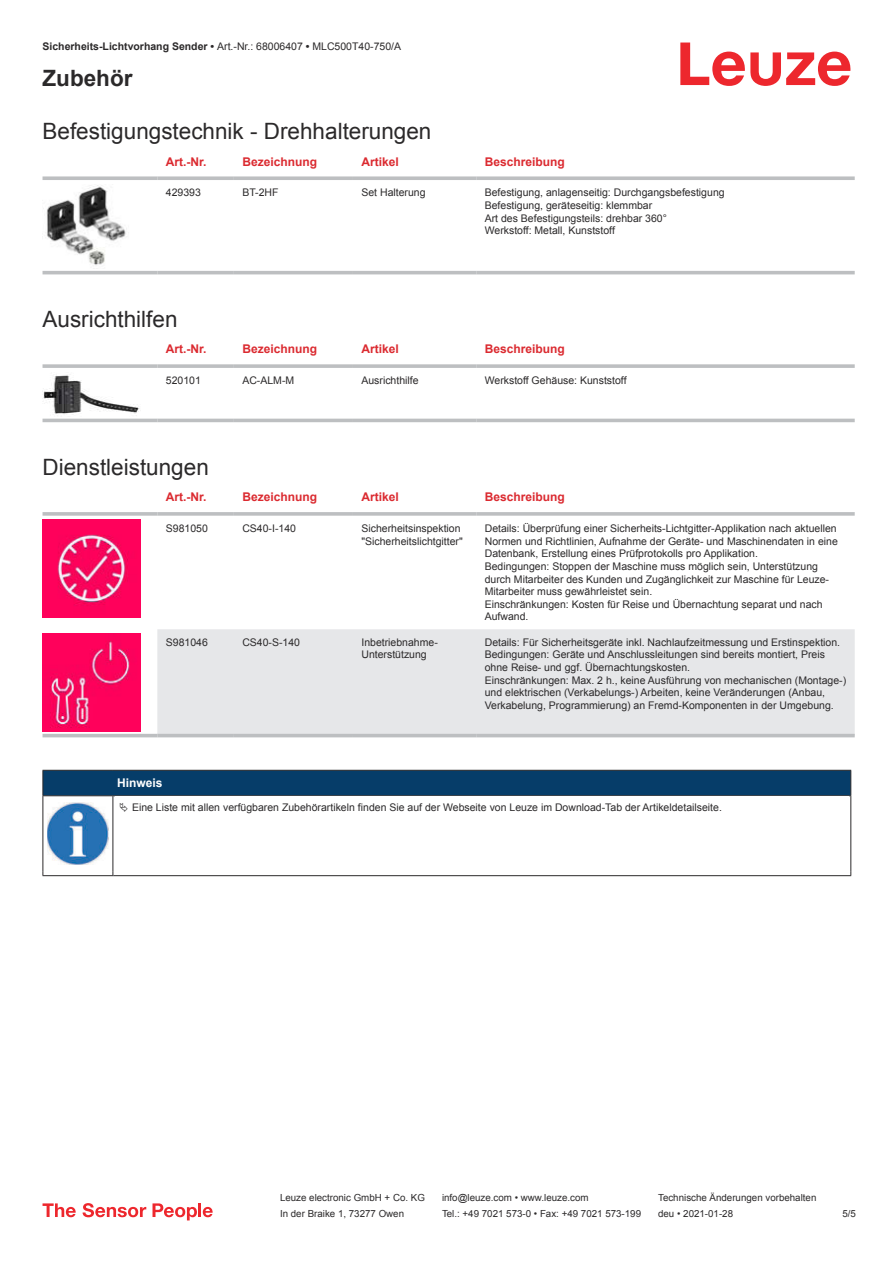
<style>
.page{position:relative;width:893px;height:1263px;background:#fff}
.page>*{position:absolute;margin:0;border:0;box-sizing:border-box;transform-origin:0 0}
.t1{font:22.5px "Arial";color:#2b292a}
.t2{font:700 22.5px "Arial";color:#2b292a}
.t3{font:700 12px "Arial";color:#db2a30}
.t4{font:700 12px "Arial";color:#fff}
.t5{font:10.5px/12.6px "Arial";color:#2b292a}
.t6{font:700 10.5px "Arial";color:#2b292a}
.t7{font:9.75px "Arial";color:#2b292a}
.s1{font-weight:400}
</style>
<div class="page">
<svg style="left:680px;top:43px;width:170px;height:43px"></svg>
<svg style="left:43px;top:268px;width:812px;height:7px"></svg>
<svg style="left:43px;top:176px;width:114px;height:4px"></svg>
<svg style="left:157px;top:176px;width:77px;height:4px"></svg>
<svg style="left:234px;top:176px;width:119px;height:4px"></svg>
<svg style="left:353px;top:176px;width:123px;height:4px"></svg>
<svg style="left:476px;top:176px;width:379px;height:4px;background:#c4c6c8"></svg>
<hr style="left:43px;top:271px;width:114px;height:3px;background:#bdbfc1">
<hr style="left:157px;top:271px;width:77px;height:3px;background:#bdbfc1">
<hr style="left:234px;top:271px;width:119px;height:3px;background:#bdbfc1">
<hr style="left:353px;top:271px;width:123px;height:3px;background:#bdbfc1">
<hr style="left:476px;top:271px;width:379px;height:3px;background:#bdbfc1">
<img style="left:43px;top:185px;width:84px;height:80px">
<div style="left:43px;top:418px;width:812px;height:5px;background:#eeefef"></div>
<svg style="left:43px;top:364px;width:114px;height:4px"></svg>
<svg style="left:157px;top:364px;width:77px;height:4px"></svg>
<svg style="left:234px;top:364px;width:119px;height:4px"></svg>
<svg style="left:353px;top:364px;width:123px;height:4px"></svg>
<svg style="left:476px;top:364px;width:379px;height:4px;background:#c3c5c7"></svg>
<hr style="left:43px;top:419px;width:114px;height:3px;background:#bdbfc1">
<hr style="left:157px;top:419px;width:77px;height:3px;background:#bdbfc1">
<hr style="left:234px;top:419px;width:119px;height:3px;background:#bdbfc1">
<hr style="left:353px;top:419px;width:123px;height:3px;background:#bdbfc1">
<hr style="left:476px;top:419px;width:379px;height:3px;background:#bdbfc1">
<img style="left:43px;top:375px;width:97px;height:40px">
<svg style="left:43px;top:519px;width:812px;height:219px"></svg>
<div style="left:157px;top:629px;width:698px;height:105px;background:#e6e7e9"></div>
<svg style="left:43px;top:512px;width:114px;height:4px"></svg>
<svg style="left:157px;top:512px;width:77px;height:4px"></svg>
<svg style="left:234px;top:512px;width:119px;height:4px"></svg>
<svg style="left:353px;top:512px;width:123px;height:4px"></svg>
<svg style="left:476px;top:512px;width:379px;height:4px;background:#c3c5c7"></svg>
<hr style="left:43px;top:734px;width:114px;height:3px;background:#bdbfc1">
<hr style="left:157px;top:734px;width:77px;height:3px;background:#bdbfc1">
<hr style="left:234px;top:734px;width:119px;height:3px;background:#bdbfc1">
<hr style="left:353px;top:734px;width:123px;height:3px;background:#bdbfc1">
<hr style="left:476px;top:734px;width:379px;height:3px;background:#bdbfc1">
<img style="left:43px;top:520px;width:97px;height:98px">
<img style="left:43px;top:633px;width:97px;height:98px">
<div style="left:43px;top:770px;width:808px;height:26px;background:#063d69"></div>
<hr style="left:113px;top:795px;width:738px;height:1px;background:#2b292a">
<hr style="left:43px;top:796px;width:1px;height:75px;background:#2b292a">
<hr style="left:113px;top:796px;width:1px;height:75px;background:#2b292a">
<hr style="left:850px;top:796px;width:1px;height:75px;background:#2b292a">
<hr style="left:43px;top:875px;width:70px;height:1px;background:#2b292a">
<hr style="left:113px;top:875px;width:738px;height:1px;background:#2b292a">
<img style="left:47px;top:802px;width:61px;height:63px">
<svg style="left:43px;top:1203px;width:33px;height:14px"></svg>
<svg style="left:83px;top:1203px;width:63px;height:14px"></svg>
<svg style="left:153px;top:1203px;width:44px;height:17px"></svg>
<hr style="left:198px;top:1203px;width:3px;height:14px;background:#ed272d">
<svg style="left:203px;top:1207px;width:10px;height:10px"></svg>
<p class="t6" style="left:43px;top:43px;width:360px">Sicherheits-Lichtvorhang Sender • <span class="s1">Art.-Nr.: 68006407</span> • <span class="s1">MLC500T40-750/A</span></p>
<h1 class="t2" style="left:43px;top:70px;width:92px">Zubehör</h1>
<h1 class="t1" style="left:43px;top:123px;width:390px">Befestigungstechnik - Drehhalterungen</h1>
<p class="t3" style="left:166px;top:157px;width:42px">Art.-Nr.</p>
<p class="t3" style="left:242px;top:157px;width:76px">Bezeichnung</p>
<p class="t3" style="left:361px;top:157px;width:39px">Artikel</p>
<p class="t3" style="left:485px;top:157px;width:82px">Beschreibung</p>
<p class="t5" style="left:166px;top:187px;width:37px">429393</p>
<p class="t5" style="left:242px;top:187px;width:38px">BT-2HF</p>
<p class="t5" style="left:361px;top:187px;width:66px">Set Halterung</p>
<p class="t5" style="left:485px;top:187px;width:241px">Befestigung, anlagenseitig: Durchgangsbefestigung Befestigung, geräteseitig: klemmbar<br>Art des Befestigungsteils: drehbar 360°<br>Werkstoff: Metall, Kunststoff</p>
<h1 class="t1" style="left:43px;top:311px;width:137px">Ausrichthilfen</h1>
<p class="t3" style="left:166px;top:345px;width:42px">Art.-Nr.</p>
<p class="t3" style="left:242px;top:345px;width:76px">Bezeichnung</p>
<p class="t3" style="left:361px;top:345px;width:39px">Artikel</p>
<p class="t3" style="left:485px;top:345px;width:82px">Beschreibung</p>
<p class="t5" style="left:166px;top:375px;width:37px">520101</p>
<p class="t5" style="left:242px;top:375px;width:53px">AC-ALM-M</p>
<p class="t5" style="left:361px;top:375px;width:59px">Ausrichthilfe</p>
<p class="t5" style="left:485px;top:375px;width:143px">Werkstoff Gehäuse: Kunststoff</p>
<h1 class="t1" style="left:43px;top:459px;width:168px">Dienstleistungen</h1>
<p class="t3" style="left:166px;top:492px;width:42px">Art.-Nr.</p>
<p class="t3" style="left:242px;top:492px;width:76px">Bezeichnung</p>
<p class="t3" style="left:361px;top:492px;width:39px">Artikel</p>
<p class="t3" style="left:485px;top:492px;width:82px">Beschreibung</p>
<p class="t5" style="left:166px;top:523px;width:44px">S981050</p>
<p class="t5" style="left:242px;top:523px;width:55px">CS40-I-140</p>
<p class="t5" style="left:361px;top:523px;width:103px">Sicherheitsinspektion "Sicherheitslichtgitter"</p>
<p class="t5" style="left:485px;top:523px;width:355px">Details: Überprüfung einer Sicherheits-Lichtgitter-Applikation nach aktuellen Normen und Richtlinien, Aufnahme der Geräte- und Maschinendaten in eine Datenbank, Erstellung eines Prüfprotokolls pro Applikation.<br>Bedingungen: Stoppen der Maschine muss möglich sein, Unterstützung durch Mitarbeiter des Kunden und Zugänglichkeit zur Maschine für Leuze-Mitarbeiter muss gewährleistet sein.<br>Einschränkungen: Kosten für Reise und Übernachtung separat und nach Aufwand.</p>
<p class="t5" style="left:166px;top:637px;width:44px">S981046</p>
<p class="t5" style="left:242px;top:637px;width:59px">CS40-S-140</p>
<p class="t5" style="left:361px;top:637px;width:78px">Inbetriebnahme-<br>Unterstützung</p>
<p class="t5" style="left:485px;top:637px;width:363px">Details: Für Sicherheitsgeräte inkl. Nachlaufzeitmessung und Erstinspektion.<br>Bedingungen: Geräte und Anschlussleitungen sind bereits montiert, Preis ohne Reise- und ggf. Übernachtungskosten.<br>Einschränkungen: Max. 2 h., keine Ausführung von mechanischen (Montage-) und elektrischen (Verkabelungs-) Arbeiten, keine Veränderungen (Anbau, Verkabelung, Programmierung) an Fremd-Komponenten in der Umgebung.</p>
<p class="t4" style="left:117px;top:778px;width:47px">Hinweis</p>
<p class="t5" style="left:132px;top:801px;width:591px">Eine Liste mit allen verfügbaren Zubehörartikeln finden Sie auf der Webseite von Leuze im Download-Tab der Artikeldetailseite.</p>
<p class="t7" style="left:280px;top:1194px;width:146px">Leuze electronic GmbH + Co. KG</p>
<p class="t7" style="left:442px;top:1194px;width:148px">info@leuze.com • www.leuze.com</p>
<p class="t7" style="left:658px;top:1194px;width:160px">Technische Änderungen vorbehalten</p>
<p class="t7" style="left:280px;top:1210px;width:126px">In der Braike 1, 73277 Owen</p>
<p class="t7" style="left:442px;top:1210px;width:201px">Tel.: +49 7021 573-0 • Fax: +49 7021 573-199</p>
<p class="t7" style="left:658px;top:1210px;width:76px">deu • 2021-01-28</p>
<p class="t7" style="left:842px;top:1210px;width:15px">5 /5</p>
</div>
